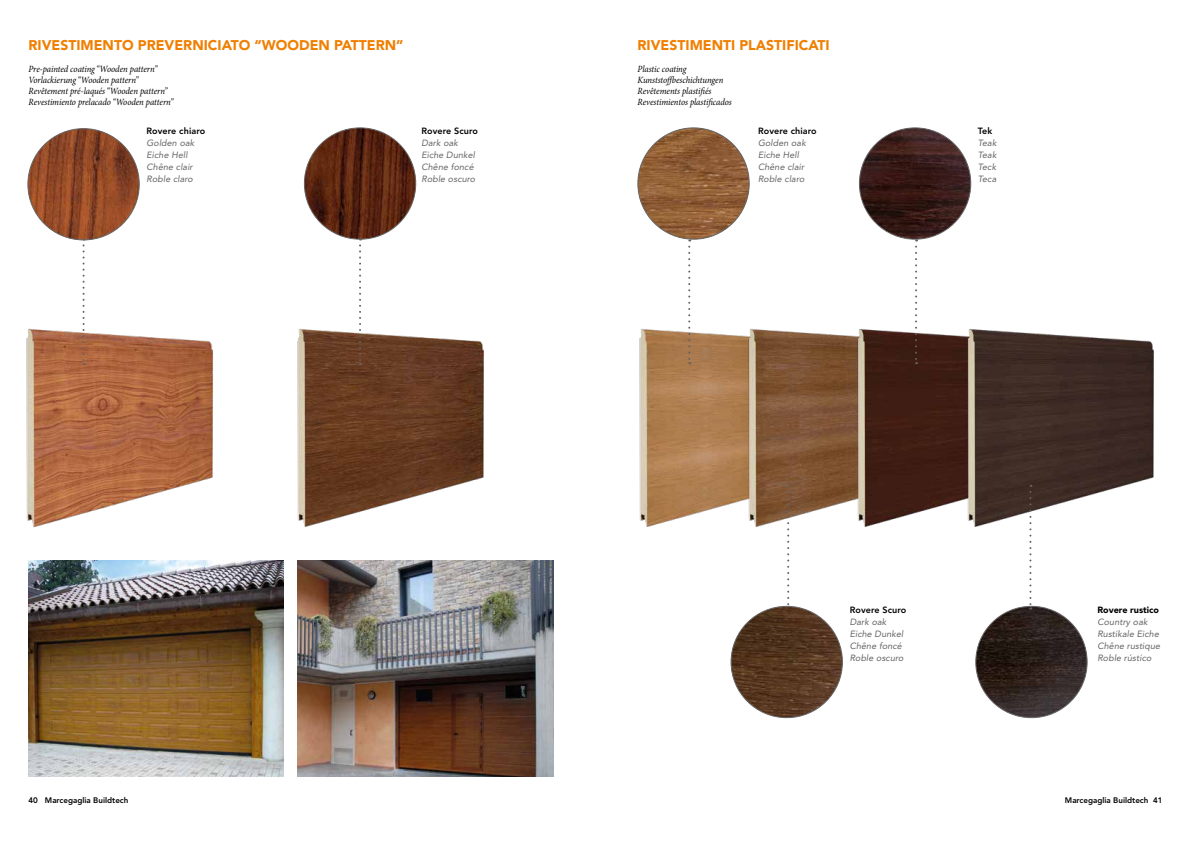
<style>
.page{position:relative;width:1191px;height:842px;background:#fff}
.page>*{position:absolute;margin:0;border:0;box-sizing:border-box;transform-origin:0 0}
.t1{font:900 14px "Avenir LT Std";color:#f07f00}
.t2{font:italic 9.5px/11px "Minion Pro";letter-spacing:-.005em;color:#000;scale:.92 1}
.t3{font:italic 9px/12px "Avenir LT Std";letter-spacing:.01em;color:#646363}
.t4{font:800 9px "Avenir LT Std";letter-spacing:.01em;color:#000}
.t5{font:900 9px "Avenir LT Std";color:#000}
.t6{font:800 8px "Avenir LT Std";color:#000}
</style>
<div class="page">
<img style="left:26px;top:328px;width:187px;height:200px">
<img style="left:28px;top:129px;width:111px;height:111px;border-radius:56px">
<img style="left:297px;top:329px;width:187px;height:198px">
<img style="left:304px;top:128px;width:112px;height:111px;border-radius:56px">
<svg style="left:359px;top:238px;width:2px;height:127px"></svg>
<svg style="left:83px;top:238px;width:2px;height:127px"></svg>
<img style="left:28px;top:561px;width:255px;height:216px">
<img style="left:639px;top:327px;width:102px;height:200px">
<img style="left:741px;top:328px;width:110px;height:208px">
<img style="left:851px;top:328px;width:109px;height:199px">
<img style="left:960px;top:328px;width:194px;height:208px">
<img style="left:638px;top:128px;width:111px;height:111px;border-radius:56px">
<img style="left:975px;top:606px;width:112px;height:112px;border-radius:56px">
<img style="left:859px;top:128px;width:111px;height:111px;border-radius:56px">
<svg style="left:688px;top:247px;width:2px;height:117px"></svg>
<svg style="left:915px;top:247px;width:2px;height:117px"></svg>
<svg style="left:787px;top:485px;width:2px;height:121px"></svg>
<svg style="left:1029px;top:485px;width:2px;height:124px"></svg>
<img style="left:731px;top:606px;width:111px;height:112px;border-radius:56px">
<img style="left:298px;top:561px;width:255px;height:216px">
<h1 class="t1" style="left:28px;top:37px;width:376px">RIVESTIMENTO PREVERNICIATO “WOODEN PATTERN”</h1>
<p class="t2" style="left:28px;top:64px;width:159px">Pre-painted coating “Wooden pattern” Vorlackierung “Wooden pattern” Revêtement pré-laqués “Wooden pattern” Revestimiento prelacado “Wooden pattern”</p>
<p class="t4" style="left:146px;top:126px;width:60px">Rovere chiaro</p>
<p class="t3" style="left:146px;top:137px;width:49px">Golden oak<br>Eiche Hell<br>Chêne clair<br>Roble claro</p>
<p class="t4" style="left:421px;top:126px;width:58px">Rovere Scuro</p>
<p class="t3" style="left:421px;top:137px;width:55px">Dark oak<br>Eiche Dunkel<br>Chêne foncé<br>Roble oscuro</p>
<h1 class="t1" style="left:637px;top:37px;width:194px">RIVESTIMENTI PLASTIFICATI</h1>
<p class="t2" style="left:637px;top:64px;width:104px">Plastic coating<br>Kunststoffbeschichtungen<br>Revêtements plastifiés<br>Revestimientos plastificados</p>
<p class="t4" style="left:758px;top:126px;width:60px">Rovere chiaro</p>
<p class="t3" style="left:758px;top:137px;width:49px">Golden oak<br>Eiche Hell<br>Chêne clair<br>Roble claro</p>
<p class="t4" style="left:978px;top:126px;width:16px">Tek</p>
<p class="t3" style="left:978px;top:137px;width:20px;text-align:justify">Teak Teak Teck Teca</p>
<p class="t4" style="left:849px;top:604px;width:58px">Rovere Scuro</p>
<p class="t3" style="left:849px;top:616px;width:55px">Dark oak<br>Eiche Dunkel<br>Chêne foncé<br>Roble oscuro</p>
<p class="t5" style="left:1097px;top:604px;width:63px">Rovere rustico</p>
<p class="t3" style="left:1097px;top:616px;width:64px">Country oak<br>Rustikale Eiche<br>Chêne rustique<br>Roble rústico</p>
<p class="t6" style="left:28px;top:795px;width:102px">40 Marcegaglia Buildtech</p>
<p class="t6" style="left:1065px;top:795px;width:99px">Marcegaglia Buildtech 41</p>
</div>
